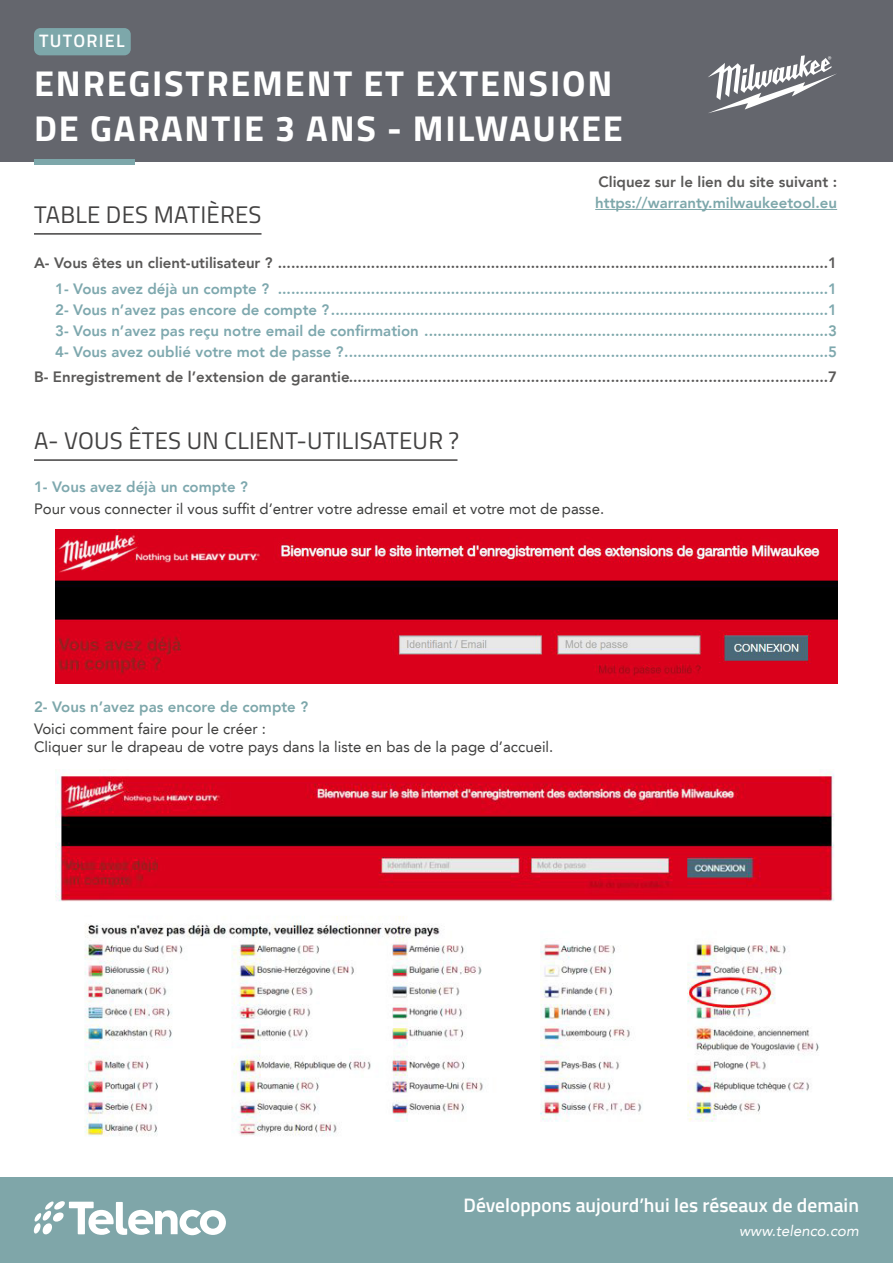
<style>
.page{position:relative;width:893px;height:1263px;background:#fff}
.page>*{position:absolute;margin:0;border:0;box-sizing:border-box;transform-origin:0 0}
.t1{font:700 36px/45px "Titillium Web";letter-spacing:.05em;color:#fff}
.t2{font:24px "Titillium Web";letter-spacing:.01em;color:#434242}
.t3{font:600 19.5px "Titillium Web";color:#fff}
.t4{font:600 18px "Titillium Web";letter-spacing:.07em;color:#fff}
.t5{font:800 15px/21px "Avenir LT";color:#7ea8ae}
.t6{font:800 15px "Avenir LT";color:#595857}
.t7{font:15px/18px "Avenir LT";color:#3f3f3e}
.t8{font:800 15px "Avenir LT";color:#7da7aa}
.t9{font:italic 15px "Avenir LT";color:#fff}
.s1{color:#7da7aa}
</style>
<div class="page">
<div style="left:0;top:0;width:893px;height:162px;background:#64666d"></div>
<hr style="left:34px;top:233px;width:227px;height:2px;background:#434242">
<div style="left:34px;top:159px;width:100px;height:5px;background:#7da7aa"></div>
<div style="left:0;top:1178px;width:893px;height:85px;background:#7fa6a9"></div>
<svg style="left:33px;top:1201px;width:193px;height:34px"></svg>
<hr style="left:34px;top:459px;width:423px;height:2px;background:#434242">
<img style="left:56px;top:529px;width:781px;height:155px">
<img style="left:56px;top:769px;width:779px;height:368px">
<div style="left:34px;top:28px;width:97px;height:27px;background:#7da7aa;border-radius:6px"></div>
<svg style="left:708px;top:55px;width:129px;height:58px"></svg>
<hr style="left:595px;top:209px;width:242px;height:1px;background:#7da7aa">
<p class="t4" style="left:39px;top:28px;width:87px">TUTORIEL</p>
<h1 class="t1" style="left:34px;top:59px;width:590px">ENREGISTREMENT ET EXTENSION<br>DE GARANTIE 3 ANS - MILWAUKEE</h1>
<p class="t6" style="left:598px;top:173px;width:240px">Cliquez sur le lien du site suivant :</p>
<p class="t8" style="left:595px;top:194px;width:243px">https://warranty.milwaukeetool.eu</p>
<h2 class="t2" style="left:34px;top:197px;width:229px">TABLE DES MATIÈRES</h2>
<p class="t6" style="left:34px;top:254px;width:805px">A- Vous êtes un client-utilisateur ? ............................................................................................................................1</p>
<p class="t5" style="left:55px;top:278px;width:783px">1- Vous avez déjà un compte ?<br>2- Vous n’avez pas encore de compte ?................................................................................................................1<br>3- Vous n’avez pas reçu notre email de confirmation <span class="s1">...........................................................................................3<br></span>4- Vous avez oublié votre mot de passe ?.............................................................................................................5</p>
<p class="t6" style="left:34px;top:368px;width:805px">B- Enregistrement de l’extension de garantie............................................................................................................7</p>
<p class="t5" style="left:278px;top:278px;width:561px">............................................................................................................................1</p>
<h2 class="t2" style="left:34px;top:423px;width:427px">A- VOUS ÊTES UN CLIENT-UTILISATEUR ?</h2>
<p class="t5" style="left:34px;top:476px;width:215px">1- Vous avez déjà un compte ?</p>
<p class="t7" style="left:34px;top:500px;width:572px">Pour vous connecter il vous suffit d’entrer votre adresse email et votre mot de passe.</p>
<p class="t8" style="left:34px;top:698px;width:276px">2- Vous n’avez pas encore de compte ?</p>
<p class="t7" style="left:34px;top:720px;width:521px">Voici comment faire pour le créer :<br>Cliquer sur le drapeau de votre pays dans la liste en bas de la page d’accueil.</p>
<h3 class="t3" style="left:463px;top:1191px;width:397px">Développons aujourd’hui les réseaux de demain</h3>
<p class="t9" style="left:739px;top:1222px;width:121px">www.telenco.com</p>
</div>
